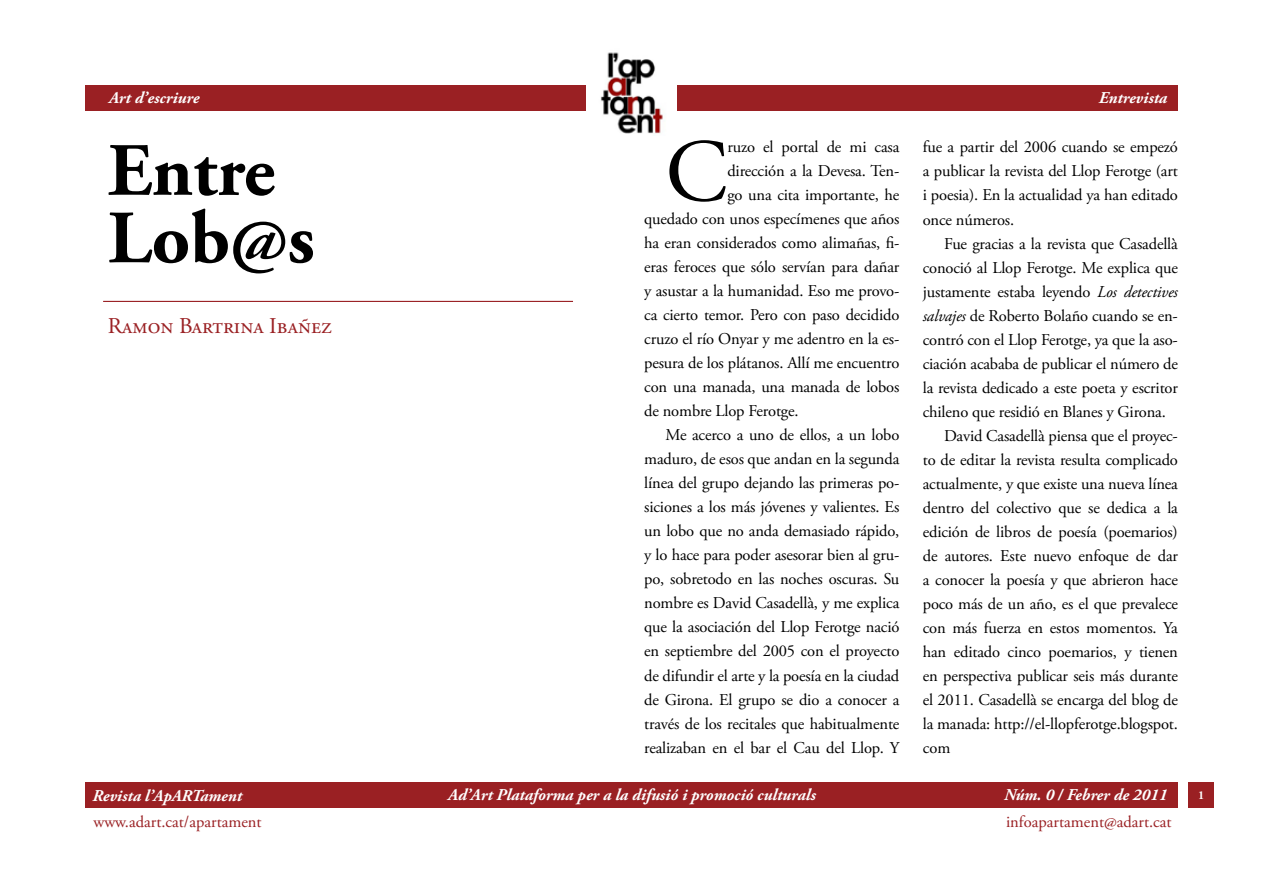
<style>
.page{position:relative;width:1263px;height:893px;background:#fff}
.page>*{position:absolute;margin:0;border:0;box-sizing:border-box;transform-origin:0 0}
.t1{font:88.95px "Adobe Garamond Pro";color:#000}
.t2{font:700 75px/67.5px "Adobe Garamond Pro";color:#000}
.t3{font:22.5px "Adobe Garamond Pro";color:#9a2023}
.t4{font:16.5px/24px "Adobe Garamond Pro";letter-spacing:-.01em;color:#000;text-align:justify}
.t5{font:italic 700 16.5px "Adobe Garamond Pro";color:#fff}
.t6{font:16.5px "Adobe Garamond Pro";color:#9a2023}
.t7{font:700 12px "Adobe Garamond Pro";color:#fff}
.s1{font-style:italic}
</style>
<div class="page">
<div style="left:86px;top:782px;width:1092px;height:26px;background:#9a2023"></div>
<div style="left:1188px;top:782px;width:26px;height:26px;background:#9a2023"></div>
<div style="left:85px;top:85px;width:501px;height:26px;background:#9a2023"></div>
<div style="left:677px;top:85px;width:501px;height:26px;background:#9a2023"></div>
<img style="left:600px;top:52px;width:63px;height:82px">
<hr style="left:103px;top:301px;width:470px;height:1px;background:#9a2023">
<p class="t5" style="left:109px;top:88px;width:92px">Art d’escriure</p>
<p class="t5" style="left:1099px;top:88px;width:70px">Entrevista</p>
<h2 class="t2" style="left:108px;top:139px;width:209px">Entre<br>Lob@s</h2>
<h3 class="t3" style="left:108px;top:313px;width:226px">Ramon Bartrina Ibañez</h3>
<h1 class="t1" style="left:665px;top:119px;width:63px">C</h1>
<p class="t4" style="left:727px;top:136px;width:174px">ruzo el portal de mi casa</p>
<p class="t4" style="left:727px;top:160px;width:173px">dirección a la Devesa. Ten-</p>
<p class="t4" style="left:727px;top:184px;width:173px">go una cita importante, he</p>
<p class="t4" style="left:644px;top:208px;width:257px">quedado con unos especímenes que años</p>
<p class="t4" style="left:644px;top:232px;width:257px">ha eran considerados como alimañas, fi-</p>
<p class="t4" style="left:644px;top:256px;width:257px">eras feroces que sólo servían para dañar</p>
<p class="t4" style="left:644px;top:280px;width:257px">y asustar a la humanidad. Eso me provo-</p>
<p class="t4" style="left:644px;top:304px;width:257px">ca cierto temor. Pero con paso decidido</p>
<p class="t4" style="left:644px;top:328px;width:257px">cruzo el río Onyar y me adentro en la es-</p>
<p class="t4" style="left:644px;top:352px;width:257px">pesura de los plátanos. Allí me encuentro</p>
<p class="t4" style="left:644px;top:376px;width:257px">con una manada, una manada de lobos</p>
<p class="t4" style="left:644px;top:400px;width:156px">de nombre Llop Ferotge.</p>
<p class="t4" style="left:665px;top:424px;width:235px">Me acerco a uno de ellos, a un lobo</p>
<p class="t4" style="left:644px;top:448px;width:257px">maduro, de esos que andan en la segunda</p>
<p class="t4" style="left:644px;top:472px;width:257px">línea del grupo dejando las primeras po-</p>
<p class="t4" style="left:644px;top:496px;width:257px">siciones a los más jóvenes y valientes. Es</p>
<p class="t4" style="left:644px;top:520px;width:257px">un lobo que no anda demasiado rápido,</p>
<p class="t4" style="left:644px;top:544px;width:257px">y lo hace para poder asesorar bien al gru-</p>
<p class="t4" style="left:644px;top:568px;width:257px">po, sobretodo en las noches oscuras. Su</p>
<p class="t4" style="left:644px;top:592px;width:257px">nombre es David Casadellà, y me explica</p>
<p class="t4" style="left:644px;top:616px;width:257px">que la asociación del Llop Ferotge nació</p>
<p class="t4" style="left:644px;top:640px;width:257px">en septiembre del 2005 con el proyecto</p>
<p class="t4" style="left:644px;top:664px;width:257px">de difundir el arte y la poesía en la ciudad</p>
<p class="t4" style="left:644px;top:688px;width:257px">de Girona. El grupo se dio a conocer a</p>
<p class="t4" style="left:644px;top:712px;width:257px">través de los recitales que habitualmente</p>
<p class="t4" style="left:644px;top:736px;width:257px">realizaban en el bar el Cau del Llop. Y</p>
<p class="t4" style="left:923px;top:136px;width:257px">fue a partir del 2006 cuando se empezó a publicar la revista del Llop Ferotge (art i poesia). En la actualidad ya han editado once números.</p>
<p class="t4" style="left:944px;top:232px;width:235px">Fue gracias a la revista que Casadellà</p>
<p class="t4" style="left:923px;top:256px;width:257px">conoció al Llop Ferotge. Me explica que</p>
<p class="t4" style="left:923px;top:280px;width:257px">justamente estaba leyendo <span class="s1">Los detectives</span></p>
<p class="t4" style="left:923px;top:304px;width:257px"><span class="s1">salvajes</span> de Roberto Bolaño cuando se en-</p>
<p class="t4" style="left:923px;top:328px;width:257px">contró con el Llop Ferotge, ya que la aso-</p>
<p class="t4" style="left:923px;top:352px;width:257px">ciación acababa de publicar el número de</p>
<p class="t4" style="left:923px;top:376px;width:257px">la revista dedicado a este poeta y escritor</p>
<p class="t4" style="left:923px;top:400px;width:245px">chileno que residió en Blanes y Girona.</p>
<p class="t4" style="left:944px;top:424px;width:235px">David Casadellà piensa que el proyec-</p>
<p class="t4" style="left:923px;top:448px;width:257px">to de editar la revista resulta complicado</p>
<p class="t4" style="left:923px;top:472px;width:257px">actualmente, y que existe una nueva línea</p>
<p class="t4" style="left:923px;top:496px;width:257px">dentro del colectivo que se dedica a la</p>
<p class="t4" style="left:923px;top:520px;width:257px">edición de libros de poesía (poemarios)</p>
<p class="t4" style="left:923px;top:544px;width:257px">de autores. Este nuevo enfoque de dar</p>
<p class="t4" style="left:923px;top:568px;width:257px">a conocer la poesía y que abrieron hace</p>
<p class="t4" style="left:923px;top:592px;width:257px">poco más de un año, es el que prevalece</p>
<p class="t4" style="left:923px;top:616px;width:257px">con más fuerza en estos momentos. Ya</p>
<p class="t4" style="left:923px;top:640px;width:257px">han editado cinco poemarios, y tienen</p>
<p class="t4" style="left:923px;top:664px;width:257px">en perspectiva publicar seis más durante</p>
<p class="t4" style="left:923px;top:688px;width:257px">el 2011. Casadellà se encarga del blog de</p>
<p class="t4" style="left:923px;top:712px;width:257px">la manada: http://el-llopferotge.blogspot.</p>
<p class="t4" style="left:923px;top:736px;width:29px">com</p>
<p class="t5" style="left:1004px;top:785px;width:165px">Núm. 0 / Febrer de 2011</p>
<p class="t5" style="left:448px;top:785px;width:369px">Ad’Art Plataforma per a la difusió i promoció culturals</p>
<p class="t7" style="left:1198px;top:788px;width:8px">1</p>
<p class="t5" style="left:92px;top:786px;width:151px">Revista l’ApARTament</p>
<p class="t6" style="left:94px;top:812px;width:170px">www.adart.cat/apartament</p>
<p class="t6" style="left:1006px;top:812px;width:167px">infoapartament@adart.cat</p>
</div>
